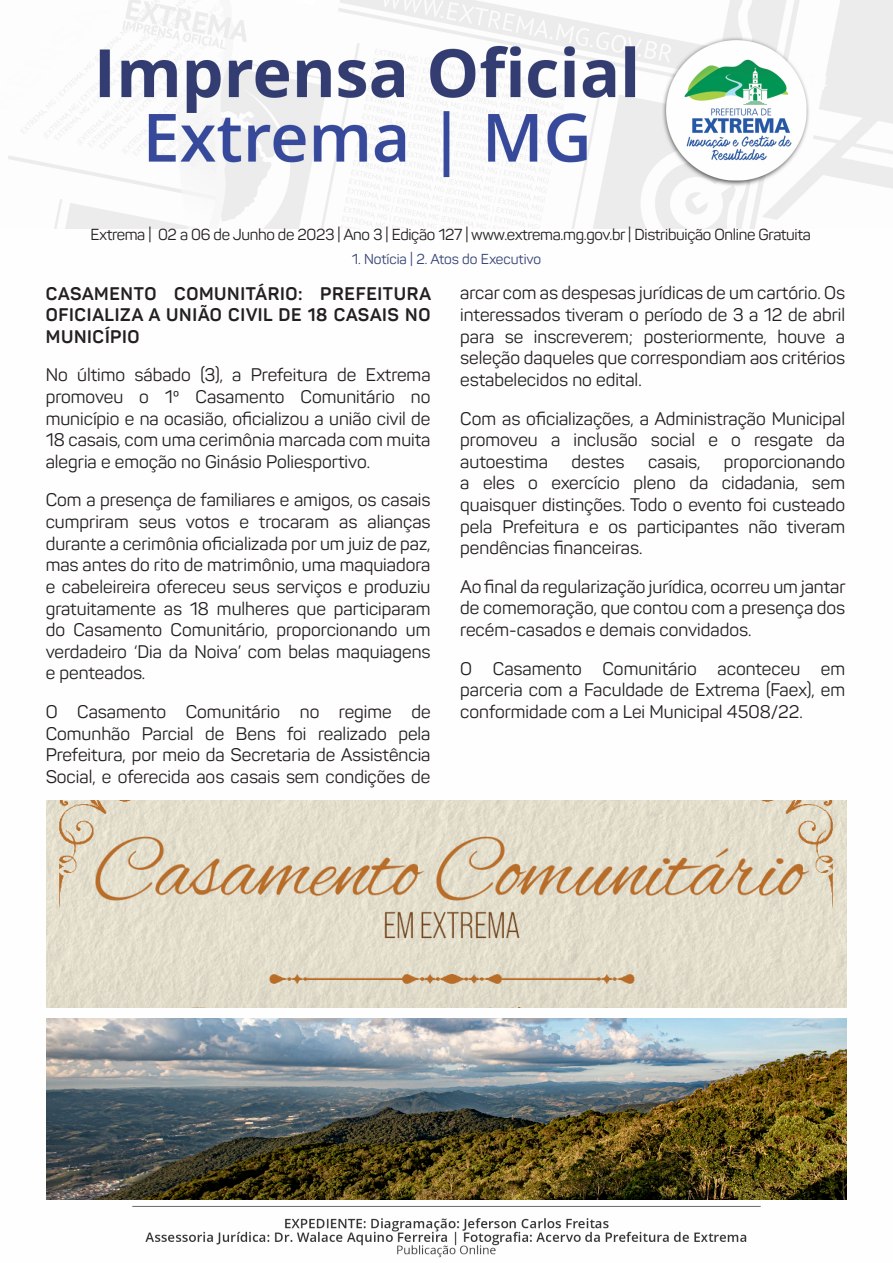
<style>
.page{position:relative;width:893px;height:1263px;background:#fff}
.page>*{position:absolute;margin:0;border:0;box-sizing:border-box;transform-origin:0 0}
.t1{font:18px/21.6px "Panton";color:#231f20;text-align:justify}
.t2{font:700 18px/21.6px "Panton";letter-spacing:.035em;color:#231f20;text-align:justify}
.t3{font:15.75px "Panton";letter-spacing:-.02em;color:#231f20}
.t4{font:14.25px "Panton";color:#344174}
</style>
<div class="page">
<img style="left:8px;top:0;width:885px;height:1258px">
<img style="left:47px;top:1018px;width:799px;height:181px">
<img style="left:47px;top:800px;width:799px;height:208px">
<p class="t3" style="left:91px;top:225px;width:722px">Extrema | 02 a 06 de Junho de 2023 | Ano 3 | Edição 127 | www.extrema.mg.gov.br | Distribuição Online Gratuita</p>
<p class="t4" style="left:352px;top:250px;width:191px">1. Notícia | 2. Atos do Executivo</p>
<p class="t2" style="left:46px;top:282px;width:387px">CASAMENTO COMUNITÁRIO: PREFEITURA OFICIALIZA A UNIÃO CIVIL DE 18 CASAIS NO MUNICÍPIO</p>
<p class="t1" style="left:46px;top:364px;width:386px">No último sábado (3), a Prefeitura de Extrema promoveu o 1º Casamento Comunitário no município e na ocasião, oficializou a união civil de 18 casais, com uma cerimônia marcada com muita alegria e emoção no Ginásio Poliesportivo.</p>
<p class="t1" style="left:46px;top:489px;width:386px">Com a presença de familiares e amigos, os casais cumpriram seus votos e trocaram as alianças durante a cerimônia oficializada por um juiz de paz, mas antes do rito de matrimônio, uma maquiadora e cabeleireira ofereceu seus serviços e produziu gratuitamente as 18 mulheres que participaram do Casamento Comunitário, proporcionando um verdadeiro ‘Dia da Noiva’ com belas maquiagens e penteados.</p>
<p class="t1" style="left:46px;top:701px;width:386px">O Casamento Comunitário no regime de Comunhão Parcial de Bens foi realizado pela Prefeitura, por meio da Secretaria de Assistência Social, e oferecida aos casais sem condições de</p>
<p class="t1" style="left:460px;top:282px;width:386px">arcar com as despesas jurídicas de um cartório. Os interessados tiveram o período de 3 a 12 de abril para se inscreverem; posteriormente, houve a seleção daqueles que correspondiam aos critérios estabelecidos no edital.</p>
<p class="t1" style="left:460px;top:407px;width:386px">Com as oficializações, a Administração Municipal promoveu a inclusão social e o resgate da autoestima</p>
<p class="t1" style="left:460px;top:450px;width:386px;text-indent:264px">proporcionando a eles o exercício pleno da cidadania, sem quaisquer distinções. Todo o evento foi custeado pela Prefeitura e os participantes não tiveram pendências financeiras.</p>
<p class="t1" style="left:460px;top:575px;width:387px">Ao final da regularização jurídica, ocorreu um jantar de comemoração, que contou com a presença dos recém-casados e demais convidados.</p>
<p class="t1" style="left:460px;top:657px;width:386px">O Casamento Comunitário aconteceu em parceria com a Faculdade de Extrema (Faex), em conformidade com a Lei Municipal 4508/22.</p>
<p class="t1" style="left:571px;top:450px;width:55px">destes</p>
<p class="t1" style="left:648px;top:450px;width:54px">casais,</p>
</div>
